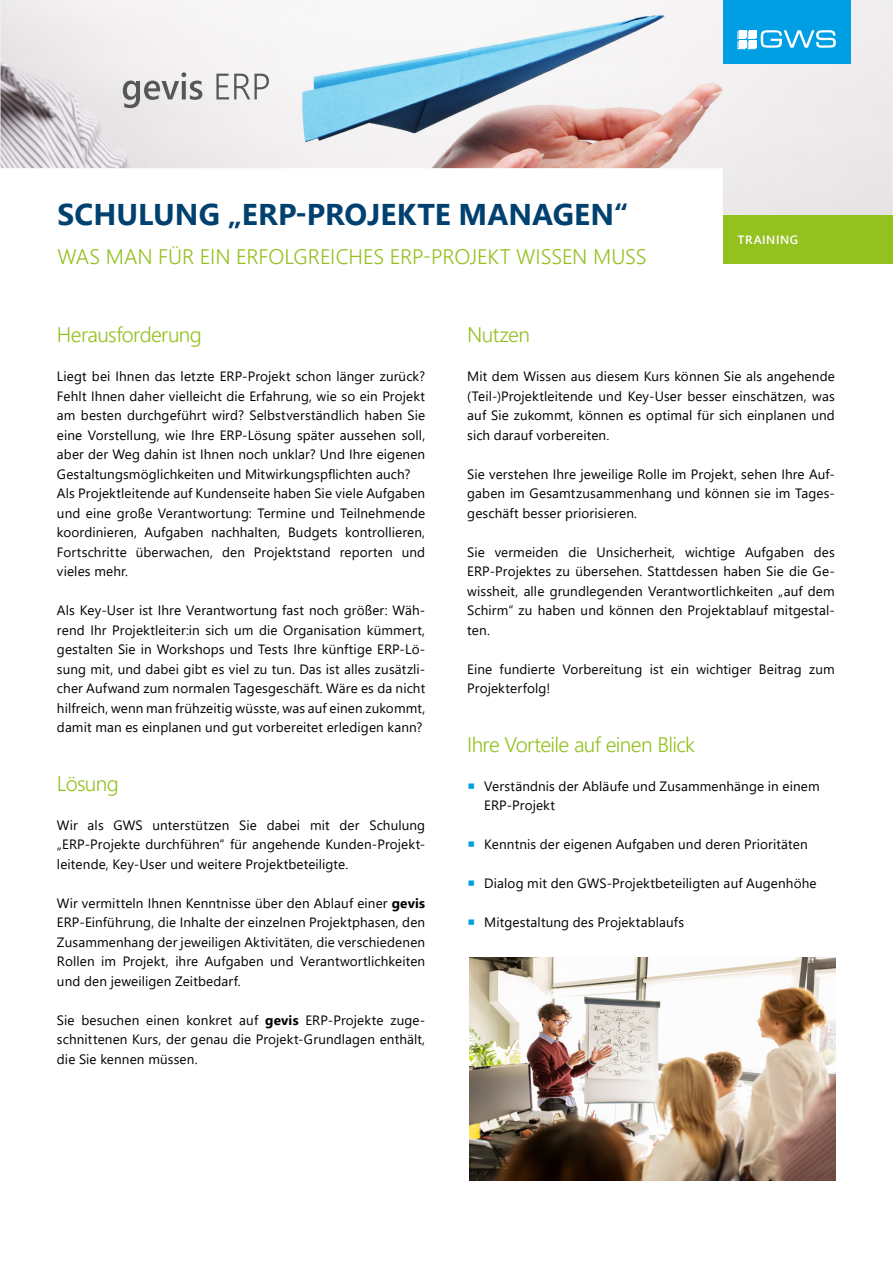
<style>
.page{position:relative;width:893px;height:1263px;background:#fff}
.page>*{position:absolute;margin:0;border:0;box-sizing:border-box;transform-origin:0 0}
.t1{font:700 30px "Segoe UI";color:#004170}
.t2{font:300 21px "Segoe UI";letter-spacing:-.025em;color:#94c120}
.t3{font:300 21px "Segoe UI";color:#94c120}
.t4{font:13.5px/19.5px "Segoe UI";letter-spacing:.01em;color:#000;text-align:justify}
.t5{font:600 12px "Segoe UI";letter-spacing:.045em;color:#fff}
.s1{font-weight:700}
.s2{font-size:24px;color:#009fe3}
</style>
<div class="page">
<img style="left:1px;top:0;width:891px;height:215px">
<div style="left:723px;top:215px;width:170px;height:49px;background:#94c120"></div>
<div style="left:723px;top:0;width:127px;height:64px;background:#009fe3"></div>
<svg style="left:737px;top:30px;width:99px;height:19px"></svg>
<img style="left:470px;top:957px;width:366px;height:224px">
<svg style="left:123px;top:72px;width:79px;height:36px"></svg>
<svg style="left:216px;top:74px;width:53px;height:25px"></svg>
<h1 class="t1" style="left:58px;top:186px;width:573px">SCHULUNG „ERP-PROJEKTE MANAGEN“</h1>
<h2 class="t3" style="left:57px;top:237px;width:591px">WAS MAN FÜR EIN ERFOLGREICHES ERP-PROJEKT WISSEN MUSS</h2>
<p class="t5" style="left:738px;top:229px;width:62px">TRAINING</p>
<h2 class="t2" style="left:57px;top:315px;width:146px">Herausforderung</h2>
<p class="t4" style="left:57px;top:365px;width:370px;text-align:left">Liegt bei Ihnen das letzte ERP-Projekt schon länger zurück?<br>Fehlt Ihnen daher vielleicht die Erfahrung, wie so ein Projekt am besten durchgeführt wird? Selbstverständlich haben Sie eine Vorstellung, wie Ihre ERP-Lösung später aussehen soll, aber der Weg dahin ist Ihnen noch unklar? Und Ihre eigenen Gestaltungsmöglichkeiten und Mitwirkungspflichten auch?<br>Als Projektleitende auf Kundenseite haben Sie viele Aufgaben und eine große Verantwortung: Termine und Teilnehmende koordinieren, Aufgaben nachhalten, Budgets kontrollieren, Fortschritte überwachen, den Projektstand reporten und vieles mehr.</p>
<p class="t4" style="left:57px;top:599px;width:370px">Als Key-User ist Ihre Verantwortung fast noch größer: Wäh&shy;rend Ihr Projektleiter:in sich um die Organisation kümmert, gestalten Sie in Workshops und Tests Ihre künftige ERP-Lö&shy;sung mit, und dabei gibt es viel zu tun. Das ist alles zusätzli&shy;cher Aufwand zum normalen Tagesgeschäft. Wäre es da nicht hilfreich, wenn man frühzeitig wüsste, was auf einen zukommt, damit man es einplanen und gut vorbereitet erledigen kann?</p>
<h2 class="t2" style="left:57px;top:763px;width:63px">Lösung</h2>
<p class="t4" style="left:57px;top:814px;width:370px">Wir als GWS unterstützen Sie dabei mit der Schulung „ERP-Projekte durchführen“ für angehende Kunden-Projekt&shy;leitende, Key-User und weitere Projektbeteiligte.</p>
<p class="t4" style="left:57px;top:892px;width:370px">Wir vermitteln Ihnen Kenntnisse über den Ablauf einer <span class="s1">gevis </span>ERP-Einführung, die Inhalte der einzelnen Projektphasen, den Zusammenhang der jeweiligen Aktivitäten, die verschiedenen Rollen im Projekt, ihre Aufgaben und Verantwortlichkeiten und den jeweiligen Zeitbedarf.</p>
<p class="t4" style="left:57px;top:1009px;width:370px">Sie besuchen einen konkret auf <span class="s1">gevis</span> ERP-Projekte zuge&shy;schnittenen Kurs, der genau die Projekt-Grundlagen enthält, die Sie kennen müssen.</p>
<h2 class="t2" style="left:467px;top:315px;width:64px">Nutzen</h2>
<p class="t4" style="left:467px;top:365px;width:369px">Mit dem Wissen aus diesem Kurs können Sie als angehende (Teil-)Projektleitende und Key-User besser einschätzen, was auf Sie zukommt, können es optimal für sich einplanen und sich darauf vorbereiten.</p>
<p class="t4" style="left:467px;top:463px;width:369px">Sie verstehen Ihre jeweilige Rolle im Projekt, sehen Ihre Auf&shy;gaben im Gesamtzusammenhang und können sie im Tages&shy;geschäft besser priorisieren.</p>
<p class="t4" style="left:467px;top:541px;width:369px">Sie vermeiden die Unsicherheit, wichtige Aufgaben des ERP-Projektes zu übersehen. Stattdessen haben Sie die Ge&shy;wissheit, alle grundlegenden Verantwortlichkeiten „auf dem Schirm“ zu haben und können den Projektablauf mitgestal&shy;ten.</p>
<p class="t4" style="left:467px;top:658px;width:369px">Eine fundierte Vorbereitung ist ein wichtiger Beitrag zum<br>Projekterfolg!</p>
<h2 class="t2" style="left:467px;top:724px;width:229px">Ihre Vorteile auf einen Blick</h2>
<p class="t4" style="left:484px;top:775px;width:337px;text-indent:-17px"><span class="s2">▪</span> Verständnis der Abläufe und Zusammenhänge in einem<br>ERP-Projekt</p>
<p class="t4" style="left:467px;top:833px;width:342px"><span class="s2">▪</span> Kenntnis der eigenen Aufgaben und deren Prioritäten</p>
<p class="t4" style="left:467px;top:872px;width:351px"><span class="s2">▪</span> Dialog mit den GWS-Projektbeteiligten auf Augenhöhe</p>
<p class="t4" style="left:467px;top:911px;width:218px"><span class="s2">▪</span> Mitgestaltung des Projektablaufs</p>
</div>
